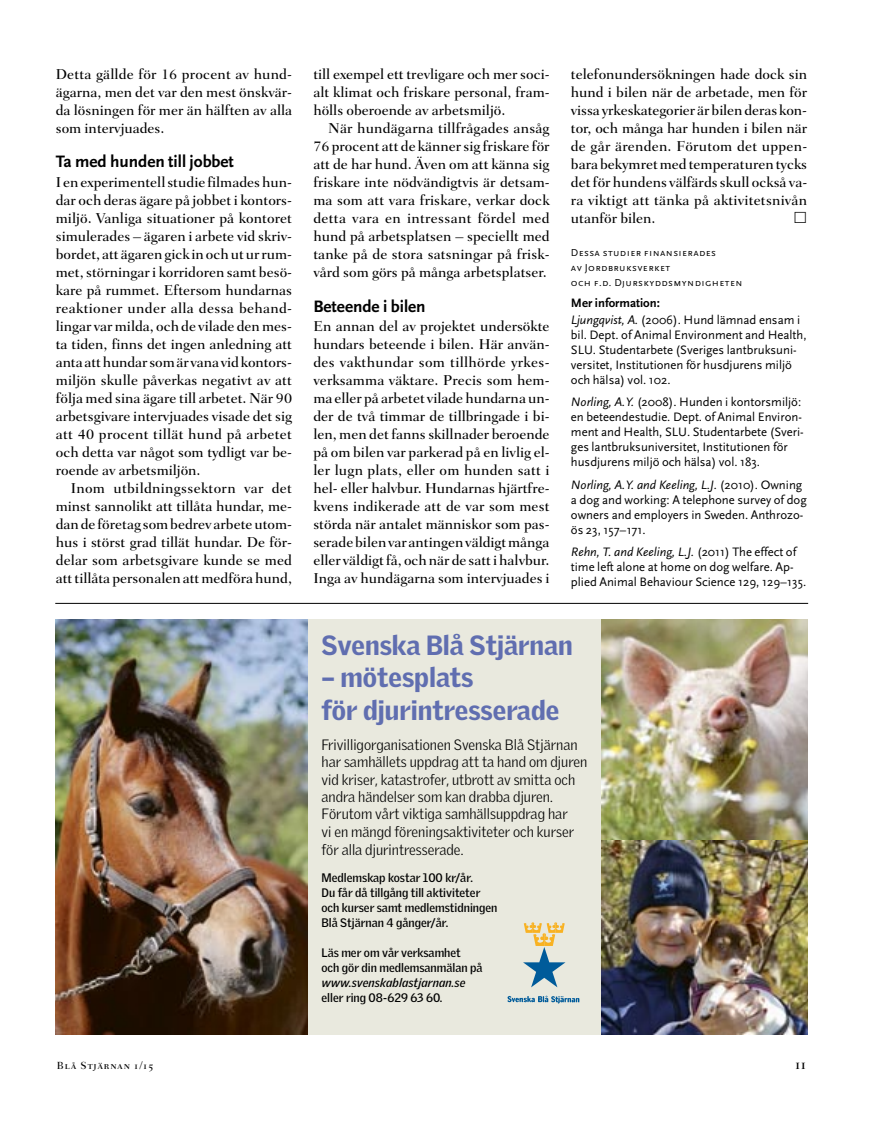
<style>
.page{position:relative;width:893px;height:1136px;background:#fff}
.page>*{position:absolute;margin:0;border:0;box-sizing:border-box;transform-origin:0 0}
.t1{font:900 27px/32.4px "Griffith Gothic";color:#606eb0}
.t2{font:700 17.25px "Scala Sans";color:#000}
.t3{font:15px "Fairfield LH Medium SC";color:#000}
.t4{font:500 14.55px/18px "Fairfield LH";color:#000;text-align:justify}
.t5{font:300 14.55px/17.5px "Griffith Gothic";color:#000}
.t6{font:12.75px/15px "Scala Sans";color:#000}
.t7{font:700 12px/15px "Griffith Gothic";color:#000}
.t8{font:italic 700 12px "Griffith Gothic";letter-spacing:.01em;color:#000}
.t9{font:10.5px/15px "Scala Sans Caps";letter-spacing:.035em;color:#000}
.t10{font:10.5px "Fairfield LH Medium SC";letter-spacing:.095em;color:#000}
.s1{font-weight:700}
.s2{font-style:italic}
</style>
<div class="page">
<div style="left:306px;top:619px;width:297px;height:415px;background:#e9e9de"></div>
<hr style="left:55px;top:603px;width:753px;height:1px;background:#000">
<img style="left:55px;top:619px;width:252px;height:415px">
<img style="left:601px;top:619px;width:207px;height:221px">
<img style="left:601px;top:840px;width:207px;height:194px">
<svg style="left:507px;top:995px;width:72px;height:8px"></svg>
<svg style="left:523px;top:922px;width:42px;height:65px"></svg>
<p class="t4" style="left:56px;top:66px;width:238px">Detta gällde för 16 procent av hund - ägarna, men det var den mest önskvär&shy;da lösningen för mer än hälften av alla som intervjuades.</p>
<p class="t2" style="left:56px;top:155px;width:180px">Ta med hunden till jobbet</p>
<p class="t4" style="left:56px;top:174px;width:238px">I en experimentell studie filmades hun&shy;dar och deras ägare på jobbet i kontors&shy;miljö. Vanliga situationer på kontoret simulerades – ägaren i arbete vid skriv&shy;bordet, att ägaren gick in och ut ur rum&shy;met, störningar i korridoren samt besö&shy;kare på rummet. Eftersom hundarnas reaktioner under alla dessa behand&shy;lingar var milda, och de vilade den mes&shy;ta tiden, finns det ingen anledning att anta att hundar som är vana vid kontors - miljön skulle påverkas negativt av att följa med sina ägare till arbetet. När 90 arbetsgivare intervjuades visade det sig att 40 procent tillät hund på arbetet och detta var något som tydligt var be&shy;roende av arbetsmiljön.</p>
<p class="t4" style="left:56px;top:480px;width:238px;text-indent:15px">Inom utbildningssektorn var det minst sannolikt att tillåta hundar, me&shy;dan de företag som bedrev arbete utom&shy;hus i störst grad tillät hundar. De för&shy;delar som arbetsgivare kunde se med att tillåta personalen att medföra hund,</p>
<p class="t4" style="left:313px;top:66px;width:238px">till exempel ett trevligare och mer soci&shy;alt klimat och friskare personal, fram&shy;hölls oberoende av arbetsmiljö.</p>
<p class="t4" style="left:313px;top:120px;width:238px;text-indent:15px">När hundägarna tillfrågades ansåg 76 procent att de känner sig friskare för att de har hund. Även om att känna sig friskare inte nödvändigtvis är detsam&shy;ma som att vara friskare, verkar dock detta vara en intressant fördel med hund på arbetsplatsen – speciellt med tanke på de stora satsningar på frisk&shy;vård som görs på många arbetsplatser.</p>
<p class="t2" style="left:313px;top:299px;width:114px">Beteende i bilen</p>
<p class="t4" style="left:313px;top:318px;width:238px">En annan del av projektet undersökte hundars beteende i bilen. Här använ&shy;des vakthundar som tillhörde yrkes&shy;verksamma väktare. Precis som hem&shy;ma eller på arbetet vilade hundarna un&shy;der de två timmar de tillbringade i bi&shy;len, men det fanns skillnader beroende på om bilen var parkerad på en livlig el&shy;ler lugn plats, eller om hunden satt i hel- eller halvbur. Hundarnas hjärtfre&shy;kvens indikerade att de var som mest störda när antalet människor som pas&shy;serade bilen var antingen väldigt många eller väldigt få, och när de satt i halvbur.<br>Inga av hundägarna som intervjuades i</p>
<p class="t4" style="left:571px;top:66px;width:238px">telefonundersökningen hade dock sin hund i bilen när de arbetade, men för vissa yrkeskategorier är bilen deras kon - tor, och många har hunden i bilen när de går ärenden. Förutom det uppen - bara bekymret med temperaturen tycks det för hundens välfärds skull också va&shy;ra viktigt att tänka på aktivitetsnivån utanför bilen.</p>
<p class="t9" style="left:571px;top:245px;width:173px">Dessa studier finansierades<br>av Jordbruksverket<br>och f.d. Djurskyddsmyndigheten</p>
<p class="t6" style="left:571px;top:296px;width:231px;line-height:16.5px"><span class="s1">Mer information:<br></span><span class="s2">Ljungqvist, A.</span> (2006). Hund lämnad ensam i</p>
<p class="t6" style="left:571px;top:328px;width:237px">bil. Dept. of Animal Environment and Health, SLU. Studentarbete (Sveriges lantbruksuni&shy;versitet, Institutionen för husdjurens miljö och hälsa) vol. 102.</p>
<p class="t6" style="left:571px;top:395px;width:234px"><span class="s2">Norling, A.Y.</span> (2008). Hunden i kontorsmiljö: en beteendestudie. Dept. of Animal Environ&shy;ment and Health, SLU. Studentarbete (Sveri&shy;ges lantbruksuniversitet, Institutionen för husdjurens miljö och hälsa) vol. 183.</p>
<p class="t6" style="left:571px;top:478px;width:237px"><span class="s2">Norling, A.Y. and Keeling, L.J.</span> (2010). Owning a dog and working: A telephone survey of dog owners and employers in Sweden. Anthrozo&shy;ös 23, 157–171.</p>
<p class="t6" style="left:571px;top:545px;width:237px"><span class="s2">Rehn, T. and Keeling, L.J.</span> (2011) The effect of time left alone at home on dog welfare. Ap&shy;plied Animal Behaviour Science 129, 129–135.</p>
<h1 class="t1" style="left:321px;top:630px;width:253px">Svenska Blå Stjärnan</h1>
<h1 class="t1" style="left:321px;top:663px;width:239px">– mötesplats<br>för djurintresserade</h1>
<p class="t5" style="left:321px;top:737px;width:267px">Frivilligorganisationen Svenska Blå Stjärnan har samhällets uppdrag att ta hand om djuren vid kriser, katastrofer, utbrott av smitta och andra händelser som kan drabba djuren.<br>Förutom vårt viktiga samhällsuppdrag har<br>vi en mängd föreningsaktiviteter och kurser för alla djurintresserade.</p>
<p class="t7" style="left:321px;top:870px;width:177px">Medlemskap kostar 100 kr/år.<br>Du får då tillgång till aktiviteter och kurser samt medlemstidningen<br>Blå Stjärnan 4 gånger/år.</p>
<p class="t7" style="left:321px;top:945px;width:163px">Läs mer om vår verksamhet<br>och gör din medlemsanmälan på</p>
<p class="t8" style="left:321px;top:977px;width:145px">www.svenskablastjarnan.se</p>
<p class="t7" style="left:321px;top:990px;width:122px">eller ring 08-629 63 60.</p>
<p class="t10" style="left:57px;top:1059px;width:98px">Blå Stjärnan 1/15</p>
<p class="t3" style="left:795px;top:1055px;width:13px">11</p>
</div>
